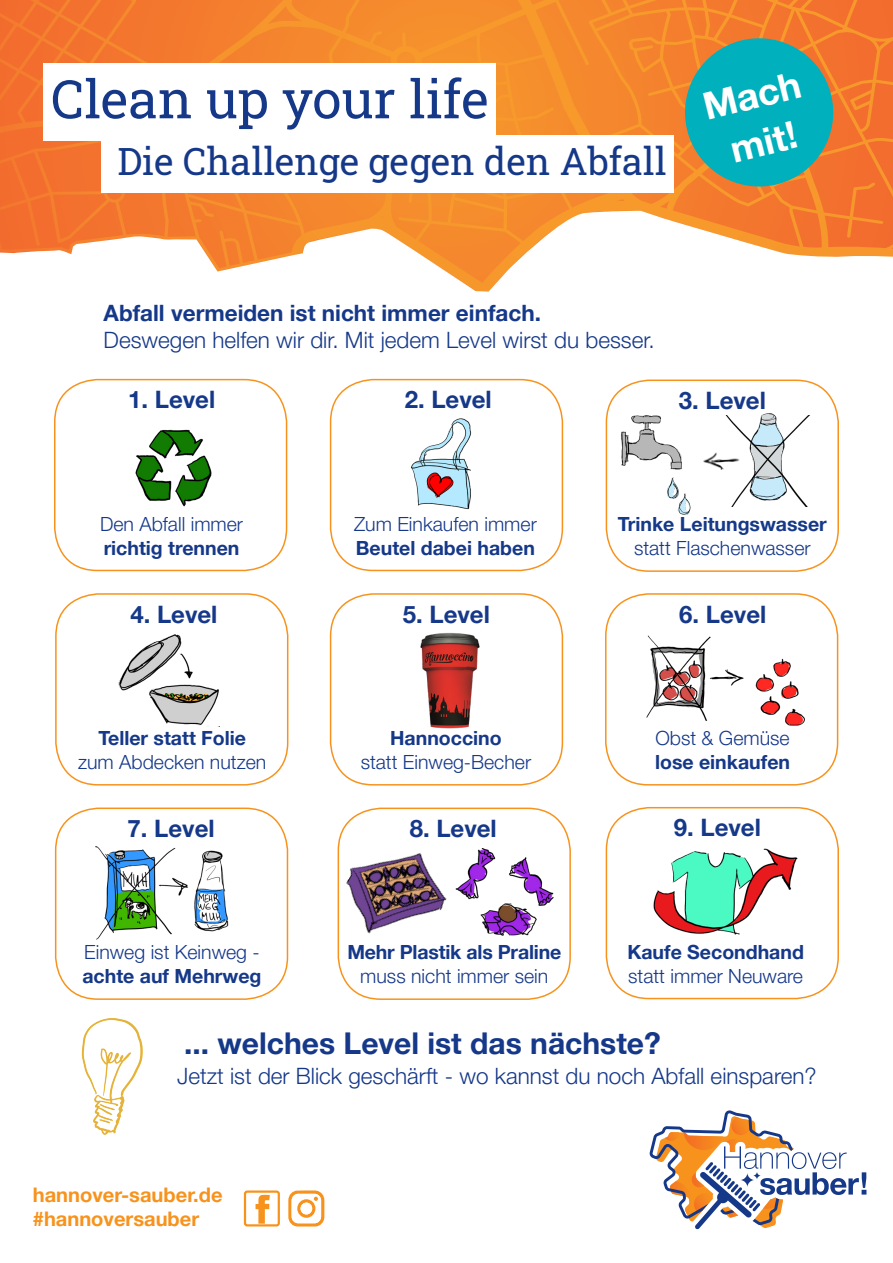
<style>
.page{position:relative;width:893px;height:1263px;background:#fff}
.page>*{position:absolute;margin:0;border:0;box-sizing:border-box;transform-origin:0 0}
.t1{font:52.95px "Roboto Slab";color:#153889}
.t2{font:37.5px "Roboto Slab";color:#153889}
.t3{font:700 37.5px/48px "Helvetica Neue LT Pro";color:#fff;text-align:center}
.t4{font:700 30px "Helvetica Neue LT Pro";color:#153889}
.t5{font:700 24px "Helvetica Neue LT Pro";color:#153889}
.t6{font:300 22.5px "Helvetica Neue LT Pro";color:#153889}
.t7{font:700 22.5px "Helvetica Neue LT Pro";color:#153889}
.Headline{font:700 20.1px/24.2px "Helvetica Neue LT Pro";color:#f7931d}
.t8{font:300 19.5px "Helvetica Neue LT Pro";color:#153889}
.t9{font:700 19.5px "Helvetica Neue LT Pro";color:#153889}
</style>
<div class="page">
<div style="left:338px;top:807px;width:233px;height:193px;border:2px solid #f7931d;border-radius:43px"></div>
<svg style="left:692px;top:0;width:201px;height:211px;background:#f3772d"></svg>
<svg style="left:0;top:0;width:692px;height:211px;background:#f4832d"></svg>
<svg style="left:0;top:211px;width:893px;height:81px"></svg>
<svg style="left:243px;top:1190px;width:37px;height:37px"></svg>
<svg style="left:288px;top:1190px;width:36px;height:36px"></svg>
<div style="left:301px;top:1202px;width:11px;height:12px;background:#fff;border-radius:50%"></div>
<div style="left:43px;top:63px;width:453px;height:78px;background:#fff"></div>
<div style="left:101px;top:136px;width:573px;height:57px;background:#fff"></div>
<svg style="left:649px;top:1110px;width:217px;height:119px"></svg>
<img style="left:81px;top:1018px;width:62px;height:117px">
<svg style="left:677px;top:31px;width:164px;height:163px;background:#569d89"></svg>
<img style="left:621px;top:415px;width:62px;height:55px">
<img style="left:667px;top:477px;width:24px;height:38px">
<img style="left:761px;top:413px;width:15px;height:3px">
<img style="left:726px;top:416px;width:83px;height:91px">
<img style="left:703px;top:448px;width:39px;height:48px">
<img style="left:420px;top:633px;width:60px;height:96px">
<img style="left:467px;top:848px;width:86px;height:88px">
<img style="left:337px;top:823px;width:130px;height:143px">
<img style="left:95px;top:846px;width:134px;height:93px">
<img style="left:646px;top:635px;width:159px;height:91px">
<img style="left:135px;top:429px;width:77px;height:78px">
<div style="left:54px;top:379px;width:233px;height:192px;border:2px solid #f7931d;border-radius:43px"></div>
<div style="left:330px;top:593px;width:233px;height:192px;border:2px solid #f7931d;border-radius:43px"></div>
<div style="left:55px;top:807px;width:233px;height:193px;border:2px solid #f7931d;border-radius:43px"></div>
<div style="left:55px;top:593px;width:233px;height:192px;border:2px solid #f7931d;border-radius:43px"></div>
<div style="left:606px;top:807px;width:233px;height:192px;border:2px solid #f7931d;border-radius:43px"></div>
<div style="left:606px;top:379px;width:233px;height:193px;border:2px solid #f7931d;border-radius:43px"></div>
<div style="left:330px;top:379px;width:233px;height:192px;border:2px solid #f7931d;border-radius:43px"></div>
<div style="left:605px;top:593px;width:233px;height:192px;border:2px solid #f7931d;border-radius:43px"></div>
<img style="left:411px;top:418px;width:61px;height:92px">
<img style="left:653px;top:848px;width:145px;height:87px">
<img style="left:118px;top:634px;width:101px;height:92px">
<p class="t1" style="left:51px;top:63px;width:439px">Clean up your life</p>
<p class="t2" style="left:117px;top:136px;width:551px">Die Challenge gegen den Abfall</p>
<p class="t3" style="left:698px;top:83px;width:101px;rotate:-14deg">Mach mit!</p>
<p class="t7" style="left:104px;top:299px;width:439px">Abfall vermeiden ist nicht immer einfach.</p>
<p class="t6" style="left:104px;top:326px;width:552px">Deswegen helfen wir dir. Mit jedem Level wirst du besser.</p>
<p class="t5" style="left:128px;top:385px;width:89px">1. Level</p>
<p class="t5" style="left:405px;top:385px;width:89px">2. Level</p>
<p class="t5" style="left:679px;top:386px;width:89px">3. Level</p>
<p class="t8" style="left:100px;top:512px;width:145px">Den Abfall immer</p>
<p class="t9" style="left:104px;top:536px;width:137px">richtig trennen</p>
<p class="t8" style="left:354px;top:512px;width:184px">Zum Einkaufen immer</p>
<p class="t9" style="left:356px;top:536px;width:181px">Beutel dabei haben</p>
<p class="t9" style="left:618px;top:512px;width:211px">Trinke Leitungswasser</p>
<p class="t8" style="left:634px;top:536px;width:178px">statt Flaschenwasser</p>
<p class="t5" style="left:130px;top:599px;width:89px">4. Level</p>
<p class="t5" style="left:403px;top:599px;width:89px">5. Level</p>
<p class="t5" style="left:679px;top:599px;width:89px">6. Level</p>
<p class="t9" style="left:98px;top:726px;width:149px">Teller statt Folie</p>
<p class="t8" style="left:78px;top:750px;width:190px">zum Abdecken nutzen</p>
<p class="t9" style="left:390px;top:726px;width:113px">Hannoccino</p>
<p class="t8" style="left:361px;top:750px;width:172px">statt Einweg-Becher</p>
<p class="t8" style="left:655px;top:726px;width:136px">Obst &amp; Gemüse</p>
<p class="t9" style="left:655px;top:750px;width:137px">lose einkaufen</p>
<p class="t5" style="left:128px;top:814px;width:89px">7. Level</p>
<p class="t5" style="left:410px;top:814px;width:89px">8. Level</p>
<p class="t5" style="left:674px;top:813px;width:89px">9. Level</p>
<p class="t8" style="left:84px;top:940px;width:177px">Einweg ist Keinweg -</p>
<p class="t9" style="left:82px;top:964px;width:181px">achte auf Mehrweg</p>
<p class="t9" style="left:347px;top:940px;width:215px">Mehr Plastik als Praline</p>
<p class="t8" style="left:360px;top:964px;width:190px">muss nicht immer sein</p>
<p class="t9" style="left:627px;top:940px;width:178px">Kaufe Secondhand</p>
<p class="t8" style="left:628px;top:964px;width:176px">statt immer Neuware</p>
<p class="t4" style="left:184px;top:1025px;width:478px">... welches Level ist das nächste?</p>
<p class="t6" style="left:177px;top:1062px;width:641px">Jetzt ist der Blick geschärft - wo kannst du noch Abfall einsparen?</p>
<p class="Headline" style="left:33px;top:1182px;width:191px">hannover-sauber.de #hannoversauber</p>
</div>
